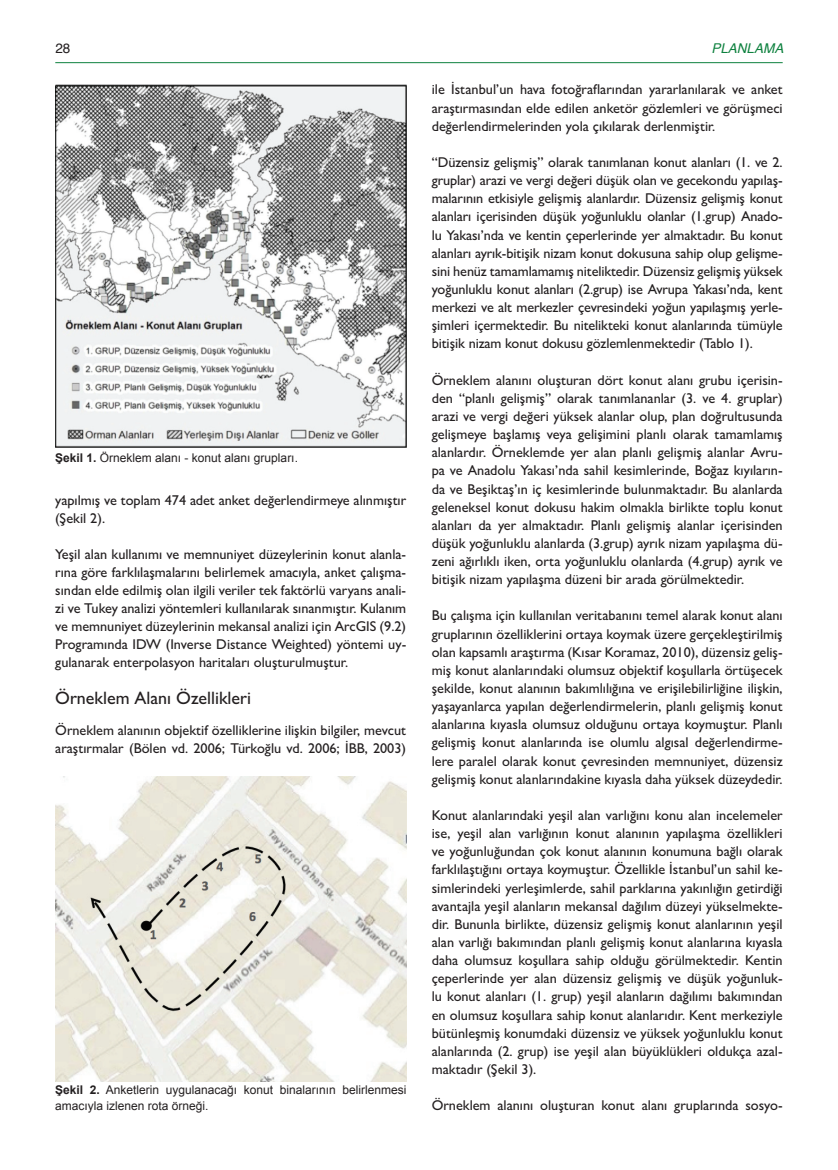
<style>
.page{position:relative;width:838px;height:1170px;background:#fff}
.page>*{position:absolute;margin:0;border:0;box-sizing:border-box;transform-origin:0 0}
.t1{font:500 18px "Gill Sans MT Pro";color:#231f20}
.t2{font:500 14.25px/18.1px "Gill Sans MT Pro";color:#231f20;text-align:justify}
.t3{font:italic 13.5px "Helvetica";color:#0e813f}
.t4{font:13.5px "Helvetica";color:#231f20}
.t5{font:12px/16.5px "Arial";color:#231f20}
.s1{font-weight:700}
</style>
<div class="page">
<img style="left:55px;top:85px;width:351px;height:362px">
<hr style="left:55px;top:62px;width:727px;height:1px;background:#0e813f">
<img style="left:55px;top:777px;width:351px;height:303px">
<p class="t4" style="left:55px;top:37px;width:17px">28</p>
<p class="t3" style="left:711px;top:37px;width:74px">PLANLAMA</p>
<p class="t5" style="left:55px;top:449px;width:244px"><span class="s1">Şekil 1.</span> Örneklem alanı - konut alanı grupları.</p>
<p class="t2" style="left:55px;top:490px;width:352px">yapılmış ve toplam 474 adet anket değerlendirmeye alınmıştır (Şekil 2).</p>
<p class="t2" style="left:55px;top:544px;width:352px">Yeşil alan kullanımı ve memnuniyet düzeylerinin konut alanla&shy;rına göre farklılaşmalarını belirlemek amacıyla, anket çalışma&shy;sından elde edilmiş olan ilgili veriler tek faktörlü varyans anali&shy;zi ve Tukey analizi yöntemleri kullanılarak sınanmıştır. Kulanım ve memnuniyet düzeylerinin mekansal analizi için ArcGIS (9.2)<br>Programında IDW (Inverse Distance Weighted) yöntemi uy&shy;gulanarak enterpolasyon haritaları oluşturulmuştur.</p>
<p class="t1" style="left:55px;top:687px;width:197px">Örneklem Alanı Özellikleri</p>
<p class="t2" style="left:55px;top:720px;width:352px">Örneklem alanının objektif özelliklerine ilişkin bilgiler, mevcut araştırmalar (Bölen vd. 2006; Türkoğlu vd. 2006; İBB, 2003)</p>
<p class="t5" style="left:55px;top:1081px;width:353px"><span class="s1">Şekil 2.</span> Anketlerin uygulanacağı konut binalarının belirlenmesi amacıyla izlenen rota örneği.</p>
<p class="t2" style="left:432px;top:80px;width:352px">ile İstanbul’un hava fotoğraflarından yararlanılarak ve anket araştırmasından elde edilen anketör gözlemleri ve görüşmeci değerlendirmelerinden yola çıkılarak derlenmiştir.</p>
<p class="t2" style="left:432px;top:153px;width:352px">“Düzensiz gelişmiş” olarak tanımlanan konut alanları (1. ve 2. gruplar) arazi ve vergi değeri düşük olan ve gecekondu yapılaş&shy;malarının etkisiyle gelişmiş alanlardır. Düzensiz gelişmiş konut alanları içerisinden düşük yoğunluklu olanlar (1.grup) Anado&shy;lu Yakası’nda ve kentin çeperlerinde yer almaktadır. Bu konut alanları ayrık-bitişik nizam konut dokusuna sahip olup gelişme&shy;sini henüz tamamlamamış niteliktedir. Düzensiz gelişmiş yüksek yoğunluklu konut alanları (2.grup) ise Avrupa Yakası’nda, kent merkezi ve alt merkezler çevresindeki yoğun yapılaşmış yerle&shy;şimleri içermektedir. Bu nitelikteki konut alanlarında tümüyle bitişik nizam konut dokusu gözlemlenmektedir (Tablo 1).</p>
<p class="t2" style="left:432px;top:370px;width:352px">Örneklem alanını oluşturan dört konut alanı grubu içerisin&shy;den “planlı gelişmiş” olarak tanımlananlar (3. ve 4. gruplar) arazi ve vergi değeri yüksek alanlar olup, plan doğrultusunda gelişmeye başlamış veya gelişimini planlı olarak tamamlamış alanlardır. Örneklemde yer alan planlı gelişmiş alanlar Avru&shy;pa ve Anadolu Yakası’nda sahil kesimlerinde, Boğaz kıyıların&shy;da ve Beşiktaş’ın iç kesimlerinde bulunmaktadır. Bu alanlarda geleneksel konut dokusu hakim olmakla birlikte toplu konut alanları da yer almaktadır. Planlı gelişmiş alanlar içerisinden düşük yoğunluklu alanlarda (3.grup) ayrık nizam yapılaşma dü&shy;zeni ağırlıklı iken, orta yoğunluklu olanlarda (4.grup) ayrık ve bitişik nizam yapılaşma düzeni bir arada görülmektedir.</p>
<p class="t2" style="left:432px;top:606px;width:352px">Bu çalışma için kullanılan veritabanını temel alarak konut alanı gruplarının özelliklerini ortaya koymak üzere gerçekleştirilmiş olan kapsamlı araştırma (Kısar Koramaz, 2010), düzensiz geliş&shy;miş konut alanlarındaki olumsuz objektif koşullarla örtüşecek şekilde, konut alanının bakımlılığına ve erişilebilirliğine ilişkin, yaşayanlarca yapılan değerlendirmelerin, planlı gelişmiş konut alanlarına kıyasla olumsuz olduğunu ortaya koymuştur. Planlı gelişmiş konut alanlarında ise olumlu algısal değerlendirme&shy;lere paralel olarak konut çevresinden memnuniyet, düzensiz gelişmiş konut alanlarındakine kıyasla daha yüksek düzeydedir.</p>
<p class="t2" style="left:432px;top:806px;width:352px">Konut alanlarındaki yeşil alan varlığını konu alan incelemeler ise, yeşil alan varlığının konut alanının yapılaşma özellikleri ve yoğunluğundan çok konut alanının konumuna bağlı olarak farklılaştığını ortaya koymuştur. Özellikle İstanbul’un sahil ke&shy;simlerindeki yerleşimlerde, sahil parklarına yakınlığın getirdiği avantajla yeşil alanların mekansal dağılım düzeyi yükselmekte&shy;dir. Bununla birlikte, düzensiz gelişmiş konut alanlarının yeşil alan varlığı bakımından planlı gelişmiş konut alanlarına kıyasla daha olumsuz koşullara sahip olduğu görülmektedir. Kentin çeperlerinde yer alan düzensiz gelişmiş ve düşük yoğunluk&shy;lu konut alanları (1. grup) yeşil alanların dağılımı bakımından en olumsuz koşullara sahip konut alanlarıdır. Kent merkeziyle bütünleşmiş konumdaki düzensiz ve yüksek yoğunluklu konut alanlarında (2. grup) ise yeşil alan büyüklükleri oldukça azal&shy;maktadır (Şekil 3).</p>
<p class="t2" style="left:432px;top:1096px;width:352px">Örneklem alanını oluşturan konut alanı gruplarında sosyo-</p>
</div>
